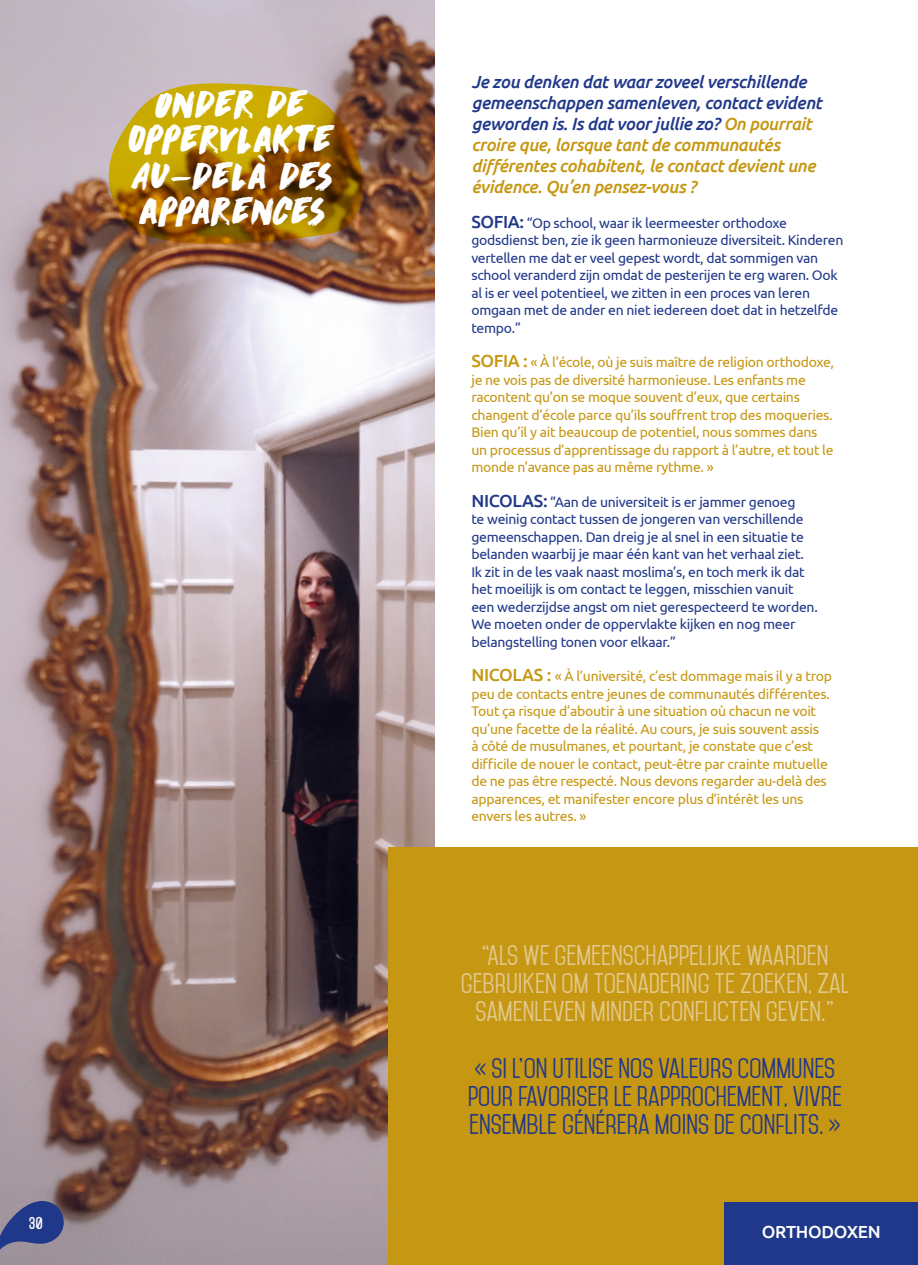
<style>
.page{position:relative;width:918px;height:1265px;background:#fff}
.page>*{position:absolute;margin:0;border:0;box-sizing:border-box;transform-origin:0 0}
.t1{font:35px/35.9px "DK Dirrrty";letter-spacing:-.05em;color:#fff;text-align:center}
.QUOTE{font:24.5px/28px "Mohave";color:#20388a}
.QUOTE-2{font:24.5px/28px "Mohave";color:#e3c98f;text-align:center}
.VRAAG{font:italic 500 17.5px/21px "Ubuntu";letter-spacing:-.02em;color:#c69712}
.t2{font:500 17.5px "Ubuntu";letter-spacing:-.02em;color:#fff}
.t3{font:700 14.88px "Mohave";color:#fff}
.TEKST{font:14px/17.5px "Ubuntu";letter-spacing:-.02em;color:#c69712}
.TEKST-2{font:14px/17.5px "Ubuntu";letter-spacing:-.02em;color:#20388a}
.s1{color:#20388a}
.s2{font-weight:500;font-size:17.5px}
</style>
<div class="page">
<img style="left:0;top:0;width:434px;height:1265px">
<div style="left:388px;top:847px;width:530px;height:418px;background:#c69712"></div>
<svg style="left:106px;top:78px;width:270px;height:172px"></svg>
<div style="left:724px;top:1203px;width:194px;height:62px;background:#20388a"></div>
<svg style="left:0;top:1201px;width:64px;height:49px"></svg>
<h1 class="t1" style="left:128px;top:85px;width:209px">ONDER DE<br>OPPERVLAKTE<br>AU-DELÀ DES<br>APPARENCES</h1>
<p class="t3" style="left:29px;top:1214px;width:16px">30</p>
<h3 class="VRAAG" style="left:471px;top:71px;width:352px"><span class="s1">Je zou denken dat waar zoveel verschillende gemeenschappen samenleven, contact evident geworden is. Is dat voor jullie zo?</span> On pourrait croire que, lorsque tant de communautés différentes cohabitent, le contact devient une évidence. Qu’en pensez-vous ?</h3>
<p class="TEKST-2" style="left:471px;top:213px;width:374px"><span class="s2">SOFIA:</span> “Op school, waar ik leermeester orthodoxe godsdienst ben, zie ik geen harmonieuze diversiteit. Kinderen vertellen me dat er veel gepest wordt, dat sommigen van school veranderd zijn omdat de pesterijen te erg waren. Ook al is er veel potentieel, we zitten in een proces van leren omgaan met de ander en niet iedereen doet dat in hetzelfde tempo.”</p>
<p class="TEKST" style="left:471px;top:353px;width:364px"><span class="s2">SOFIA :</span> « À l’école, où je suis maître de religion orthodoxe, je ne vois pas de diversité harmonieuse. Les enfants me racontent qu’on se moque souvent d’eux, que certains changent d’école parce qu’ils souffrent trop des moqueries.<br>Bien qu’il y ait beaucoup de potentiel, nous sommes dans un processus d’apprentissage du rapport à l’autre, et tout le monde n’avance pas au même rythme. »</p>
<p class="TEKST-2" style="left:471px;top:493px;width:348px"><span class="s2">NICOLAS:</span> “Aan de universiteit is er jammer genoeg<br>te weinig contact tussen de jongeren van verschillende gemeenschappen. Dan dreig je al snel in een situatie te belanden waarbij je maar één kant van het verhaal ziet.<br>Ik zit in de les vaak naast moslima’s, en toch merk ik dat het moeilijk is om contact te leggen, misschien vanuit een wederzijdse angst om niet gerespecteerd te worden.<br>We moeten onder de oppervlakte kijken en nog meer belangstelling tonen voor elkaar.”</p>
<p class="TEKST" style="left:471px;top:667px;width:362px"><span class="s2">NICOLAS :</span> « À l’université, c’est dommage mais il y a trop peu de contacts entre jeunes de communautés différentes.<br>Tout ça risque d’aboutir à une situation où chacun ne voit qu’une facette de la réalité. Au cours, je suis souvent assis<br>à côté de musulmanes, et pourtant, je constate que c’est difficile de nouer le contact, peut-être par crainte mutuelle de ne pas être respecté. Nous devons regarder au-delà des apparences, et manifester encore plus d’intérêt les uns envers les autres. »</p>
<h4 class="QUOTE-2" style="left:461px;top:942px;width:390px">“ALS WE GEMEENSCHAPPELIJKE WAARDEN<br>GEBRUIKEN OM TOENADERING TE ZOEKEN, ZAL<br>SAMENLEVEN MINDER CONFLICTEN GEVEN.”</h4>
<h4 class="QUOTE" style="left:468px;top:1054px;width:376px">« SI L’ON UTILISE NOS VALEURS COMMUNES<br>POUR FAVORISER LE RAPPROCHEMENT, VIVRE<br>ENSEMBLE GÉNÉRERA MOINS DE CONFLITS. »</h4>
<p class="t2" style="left:762px;top:1220px;width:120px">ORTHODOXEN</p>
</div>
